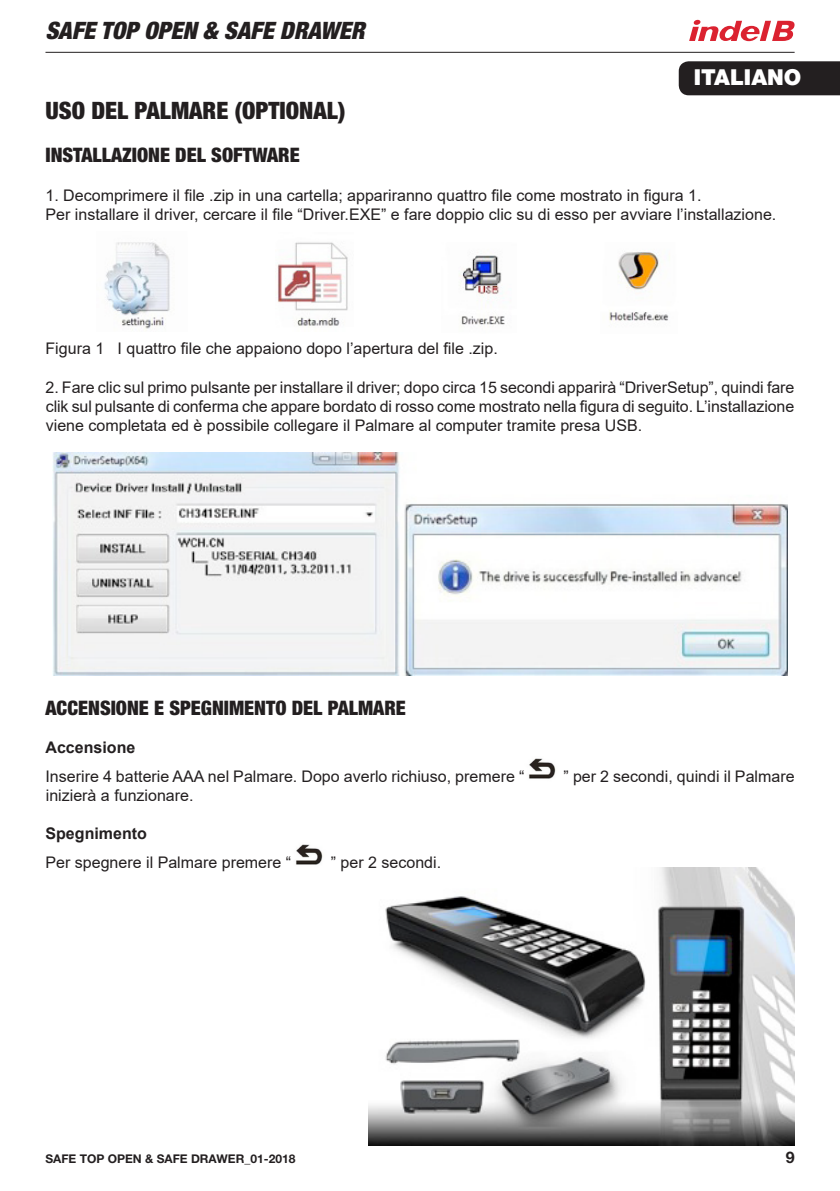
<style>
.page{position:relative;width:840px;height:1191px;background:#fff}
.page>*{position:absolute;margin:0;border:0;box-sizing:border-box;transform-origin:0 0}
.Titolo{font:900 condensed 24px "Helvetica Neue LT Std";color:#231f20}
.t1{font:italic 900 condensed 24px "Helvetica Neue LT Std";color:#231f20}
.t2{font:900 22px "Helvetica Neue LT Std";color:#fff}
.Sottotitolo{font:900 condensed 20px "Helvetica Neue LT Std";color:#231f20}
.Corpo_testo_per_Palm{font:16px/19.2px "Arial";color:#231f20;text-align:justify}
.Corpo_testo_per_Palm-2{font:700 16px "Arial";color:#231f20}
.t3{font:700 16px "Helvetica Neue LT Std";color:#231f20}
.t4{font:700 12px "Helvetica Neue LT Std";color:#231f20}
</style>
<div class="page">
<hr style="left:45px;top:52px;width:749px;height:1px;background:#231f20">
<div style="left:678px;top:61px;width:161px;height:34px;background:#231f20"></div>
<svg style="left:689px;top:20px;width:105px;height:21px"></svg>
<img style="left:52px;top:452px;width:735px;height:224px">
<img style="left:368px;top:867px;width:426px;height:278px">
<img style="left:529px;top:758px;width:27px;height:21px">
<img style="left:296px;top:844px;width:27px;height:21px">
<img style="left:104px;top:242px;width:66px;height:87px">
<img style="left:277px;top:242px;width:71px;height:86px">
<img style="left:461px;top:255px;width:44px;height:70px">
<img style="left:609px;top:252px;width:61px;height:69px">
<h1 class="t1" style="left:45px;top:16px;width:320px">SAFE TOP OPEN &amp; SAFE DRAWER</h1>
<h2 class="t2" style="left:693px;top:64px;width:109px">ITALIANO</h2>
<p class="Titolo" style="left:45px;top:96px;width:301px">USO DEL PALMARE (OPTIONAL)</p>
<p class="Sottotitolo" style="left:45px;top:143px;width:255px">INSTALLAZIONE DEL SOFTWARE</p>
<p class="Corpo_testo_per_Palm" style="left:45px;top:185px;width:657px">1. Decomprimere il file .zip in una cartella; appariranno quattro file come mostrato in figura 1.</p>
<p class="Corpo_testo_per_Palm" style="left:45px;top:205px;width:732px">Per installare il driver, cercare il file “Driver.EXE” e fare doppio clic su di esso per avviare l’installazione.</p>
<p class="Corpo_testo_per_Palm" style="left:45px;top:339px;width:453px">Figura 1 I quattro file che appaiono dopo l’apertura del file .zip.</p>
<p class="Corpo_testo_per_Palm" style="left:45px;top:377px;width:750px">2. Fare clic sul primo pulsante per installare il driver; dopo circa 15 secondi apparirà “DriverSetup”, quindi fare clik sul pulsante di conferma che appare bordato di rosso come mostrato nella figura di seguito. L’installazione viene completata ed è possibile collegare il Palmare al computer tramite presa USB.</p>
<p class="Sottotitolo" style="left:45px;top:695px;width:362px">ACCENSIONE E SPEGNIMENTO DEL PALMARE</p>
<p class="Corpo_testo_per_Palm-2" style="left:45px;top:736px;width:91px">Accensione</p>
<p class="Corpo_testo_per_Palm" style="left:45px;top:766px;width:480px">Inserire 4 batterie AAA nel Palmare. Dopo averlo richiuso, premere “</p>
<p class="Corpo_testo_per_Palm" style="left:563px;top:766px;width:232px">” per 2 secondi, quindi il Palmare</p>
<p class="Corpo_testo_per_Palm" style="left:46px;top:785px;width:149px">inizierà a funzionare.</p>
<p class="Corpo_testo_per_Palm-2" style="left:45px;top:822px;width:103px">Spegnimento</p>
<p class="Corpo_testo_per_Palm" style="left:45px;top:852px;width:247px">Per spegnere il Palmare premere “</p>
<p class="Corpo_testo_per_Palm" style="left:330px;top:852px;width:112px">” per 2 secondi.</p>
<p class="t4" style="left:45px;top:1151px;width:251px">SAFE TOP OPEN &amp; SAFE DRAWER_01-2018</p>
<p class="t3" style="left:785px;top:1147px;width:10px">9</p>
</div>
